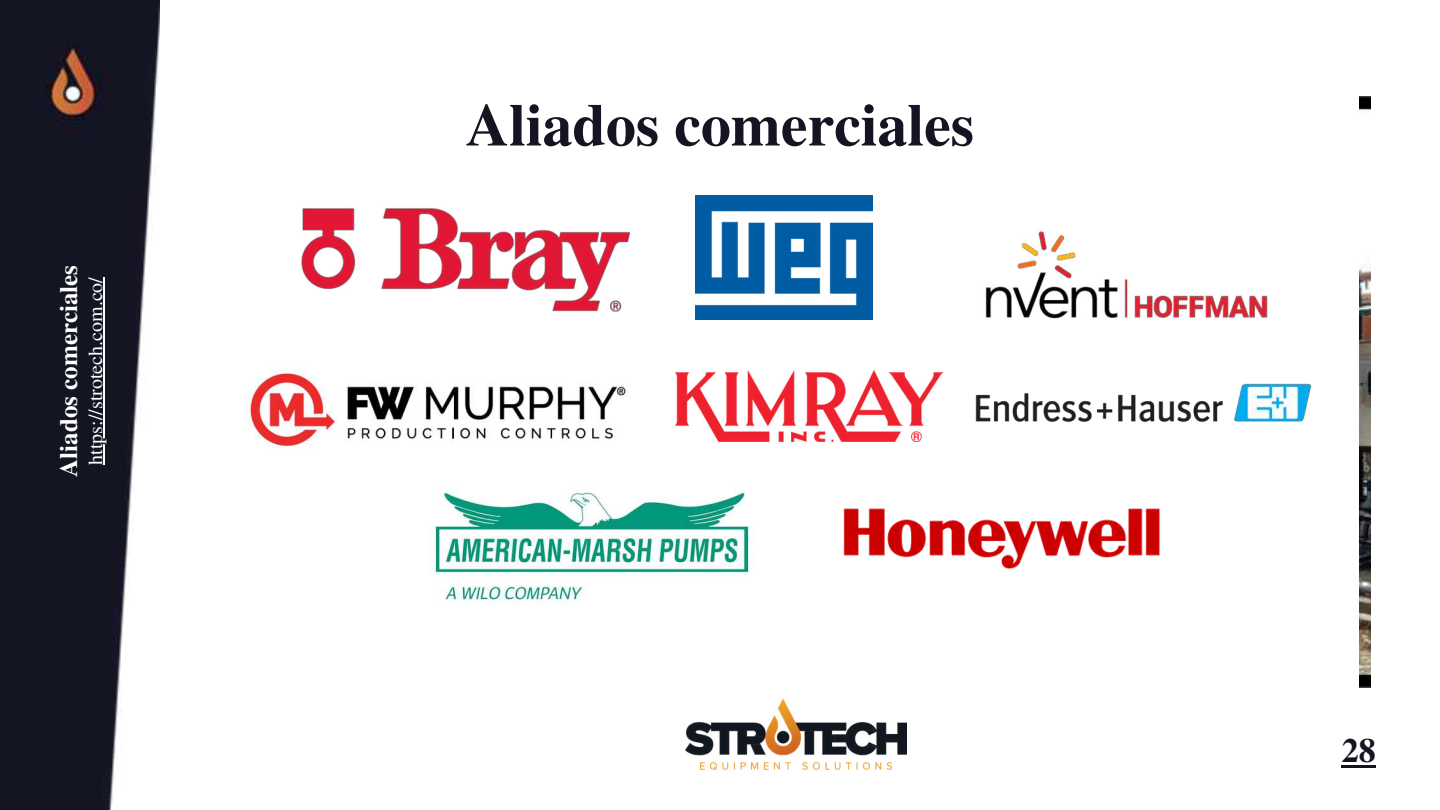
<style>
.page{position:relative;width:1440px;height:810px;background:#fff}
.page>*{position:absolute;margin:0;border:0;box-sizing:border-box;transform-origin:0 0}
.t1{font:700 60px "Te X Gyre Termes";color:#151422}
.t2{font:700 34px "Te X Gyre Termes";color:#151422}
.t3{font:700 25px "Te X Gyre Termes";color:#fff}
.t4{font:20px "Te X Gyre Termes";color:#fff}
</style>
<div class="page">
<img style="left:685px;top:699px;width:222px;height:71px">
<img style="left:1359px;top:97px;width:12px;height:591px">
<img style="left:301px;top:208px;width:330px;height:104px">
<img style="left:696px;top:196px;width:176px;height:123px">
<img style="left:843px;top:508px;width:317px;height:61px">
<img style="left:985px;top:231px;width:283px;height:88px">
<img style="left:976px;top:383px;width:336px;height:39px">
<img style="left:675px;top:371px;width:268px;height:70px">
<img style="left:434px;top:489px;width:320px;height:116px">
<img style="left:245px;top:367px;width:382px;height:81px">
<img style="left:0;top:0;width:160px;height:810px">
<hr style="left:104px;top:277px;width:1px;height:188px;background:#fff">
<hr style="left:1342px;top:765px;width:34px;height:3px;background:#151422">
<p class="t3" style="left:49px;top:477px;width:213px;rotate:-90deg">Aliados comerciales</p>
<p class="t4" style="left:81px;top:465px;width:190px;rotate:-90deg">https://strotech.com.co/</p>
<h1 class="t1" style="left:466px;top:78px;width:510px">Aliados comerciales</h1>
<h2 class="t2" style="left:1342px;top:724px;width:35px">28</h2>
</div>
